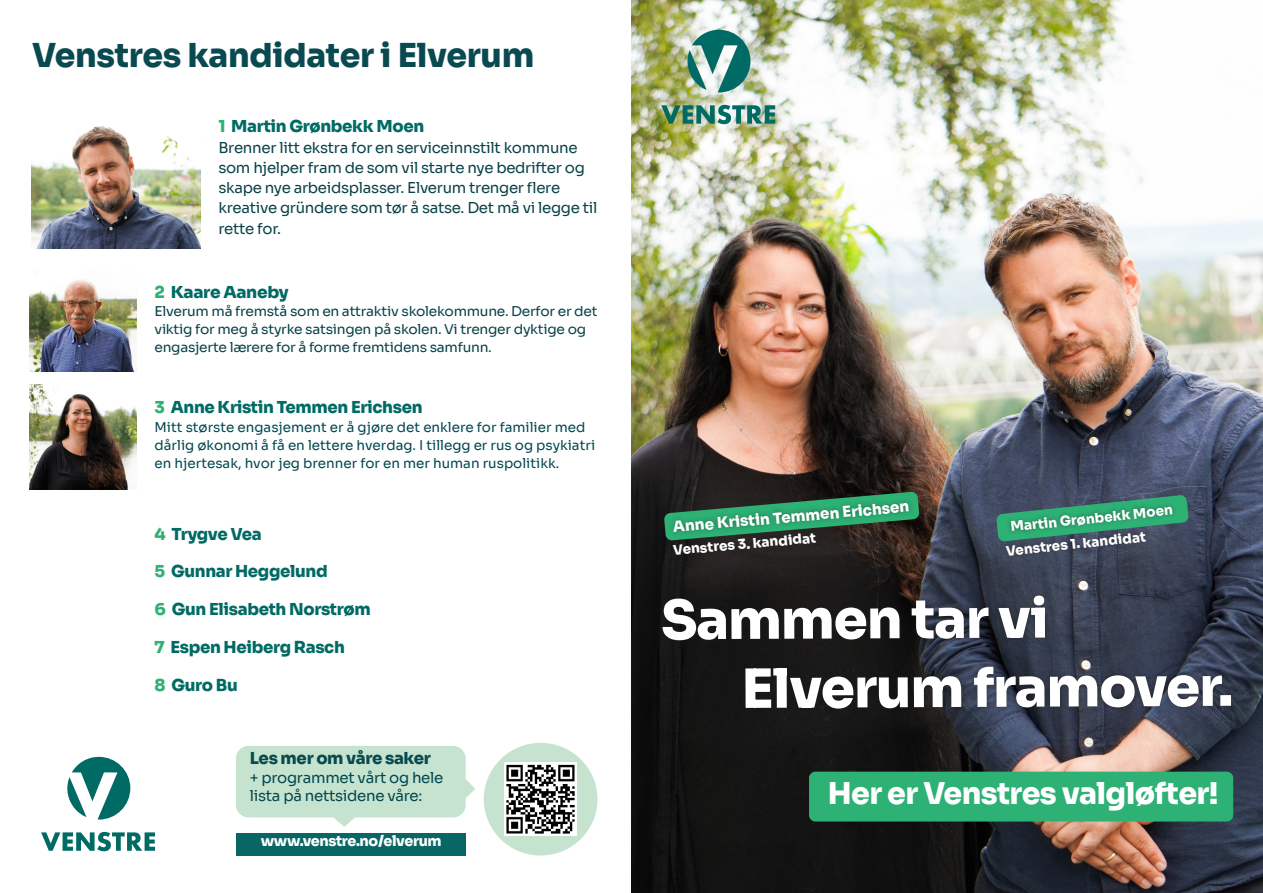
<style>
.page{position:relative;width:1263px;height:893px;background:#fff}
.page>*{position:absolute;margin:0;border:0;box-sizing:border-box;transform-origin:0 0}
.t1{font:800 54px/68.6px "Sora";letter-spacing:-.025em;color:#fff}
.t2{font:800 33px "Sora";letter-spacing:-.01em;color:#084a50}
.t3{font:800 30px "Sora";letter-spacing:-.02em;color:#fff}
.t4{font:800 16.5px "Sora";letter-spacing:-.02em;color:#006a64}
.t5{font:800 16.5px "Sora";letter-spacing:-.02em;color:#084a50}
.t6{font:15px/20.2px "Sora";letter-spacing:-.02em;color:#084148}
.t7{font:15px/18.8px "Sora";letter-spacing:-.02em;color:#01464f}
.t8{font:800 15px "Sora";color:#fff}
.t9{font:800 14.25px "Sora";letter-spacing:-.025em;color:#fff}
.t10{font:13.5px/18px "Sora";color:#01464f}
.t11{font:13.5px/18px "Sora";letter-spacing:-.02em;color:#084148}
.t12{font:800 13.5px/23.7px "Sora";color:#fff}
.s1{color:#2db175}
</style>
<div class="page">
<svg style="left:236px;top:746px;width:239px;height:81px"></svg>
<div style="left:236px;top:833px;width:230px;height:23px;background:#086764"></div>
<div style="left:484px;top:743px;width:113px;height:112px;background:#c6e3cf;border-radius:50%"></div>
<img style="left:631px;top:0;width:632px;height:893px">
<img style="left:655px;top:588px;width:583px;height:128px">
<div style="left:809px;top:772px;width:424px;height:49px;background:#2db175;border-radius:6px"></div>
<svg style="left:664px;top:492px;width:255px;height:49px"></svg>
<img style="left:668px;top:498px;width:246px;height:40px">
<img style="left:668px;top:528px;width:153px;height:32px">
<svg style="left:996px;top:495px;width:193px;height:47px"></svg>
<img style="left:1007px;top:503px;width:170px;height:32px">
<img style="left:1001px;top:527px;width:150px;height:34px">
<svg style="left:67px;top:757px;width:63px;height:63px"></svg>
<svg style="left:41px;top:832px;width:114px;height:19px"></svg>
<svg style="left:685px;top:30px;width:65px;height:62px"></svg>
<svg style="left:661px;top:105px;width:114px;height:19px"></svg>
<img style="left:32px;top:126px;width:169px;height:123px">
<img style="left:30px;top:279px;width:107px;height:92px">
<img style="left:30px;top:385px;width:107px;height:104px">
<img style="left:505px;top:763px;width:72px;height:72px">
<h2 class="t2" style="left:32px;top:35px;width:504px">Venstres kandidater i Elverum</h2>
<p class="t4" style="left:218px;top:116px;width:207px"><span class="s1">1</span> Martin Grønbekk Moen</p>
<p class="t6" style="left:218px;top:137px;width:380px">Brenner litt ekstra for en serviceinnstilt kommune som hjelper fram de som vil starte nye bedrifter og skape nye arbeidsplasser. Elverum trenger flere kreative gründere som tør å satse. Det må vi legge til rette for.</p>
<p class="t4" style="left:155px;top:282px;width:135px"><span class="s1">2</span> Kaare Aaneby</p>
<p class="t11" style="left:155px;top:302px;width:445px">Elverum må fremstå som en attraktiv skolekommune. Derfor er det viktig for meg å styrke satsingen på skolen. Vi trenger dyktige og engasjerte lærere for å forme fremtidens samfunn.</p>
<p class="t4" style="left:155px;top:397px;width:270px"><span class="s1">3</span> Anne Kristin Temmen Erichsen</p>
<p class="t10" style="left:155px;top:418px;width:442px">Mitt største engasjement er å gjøre det enklere for familier med dårlig økonomi å få en lettere hverdag. I tillegg er rus og psykiatri en hjertesak, hvor jeg brenner for en mer human ruspolitikk.</p>
<p class="t4" style="left:155px;top:524px;width:109px"><span class="s1">4</span> Trygve Vea</p>
<p class="t4" style="left:155px;top:561px;width:175px"><span class="s1">5</span> Gunnar Heggelund</p>
<p class="t4" style="left:155px;top:599px;width:218px"><span class="s1">6</span> Gun Elisabeth Norstrøm</p>
<p class="t4" style="left:155px;top:637px;width:192px"><span class="s1">7</span> Espen Heiberg Rasch</p>
<p class="t4" style="left:155px;top:675px;width:85px"><span class="s1">8</span> Guro Bu</p>
<p class="t5" style="left:250px;top:748px;width:183px">Les mer om våre saker</p>
<p class="t7" style="left:250px;top:768px;width:195px">+ programmet vårt og hele lista på nettsidene våre:</p>
<p class="t9" style="left:261px;top:832px;width:182px">www.venstre.no/elverum</p>
<p class="t8" style="left:672px;top:518px;width:238px;rotate:-5deg">Anne Kristin Temmen Erichsen</p>
<p class="t12" style="left:672px;top:538px;width:145px;rotate:-5deg">Venstres 3. kandidat</p>
<p class="t12" style="left:1002px;top:516px;width:172px;text-indent:7px;rotate:-6deg">Martin Grønbekk Moen<br>Venstres 1. kandidat</p>
<h1 class="t1" style="left:741px;top:586px;width:493px;text-indent:-80px">Sammen tar vi<br>Elverum framover.</h1>
<h3 class="t3" style="left:828px;top:775px;width:392px">Her er Venstres valgløfter!</h3>
</div>
